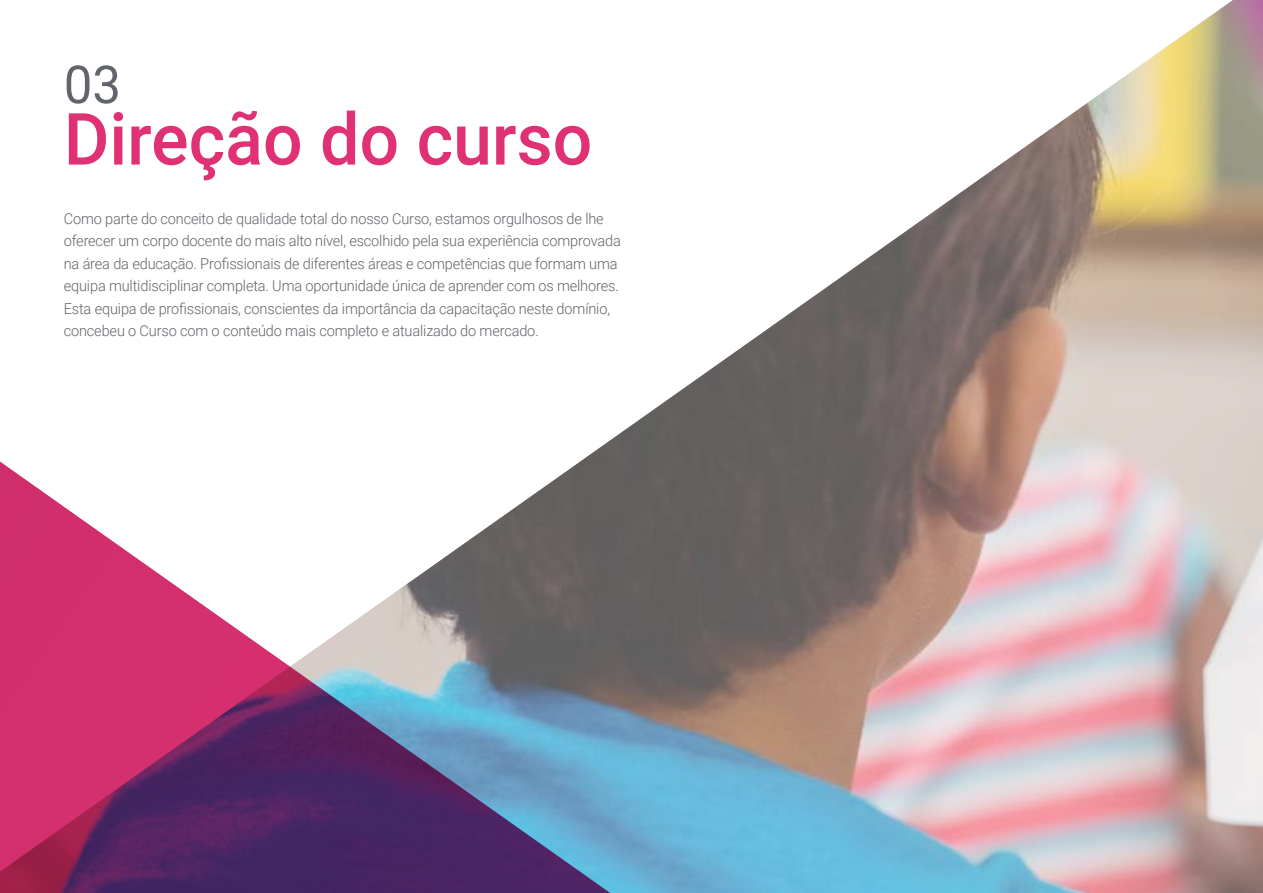
<style>
.page{position:relative;width:1263px;height:893px;background:#fff}
.page>*{position:absolute;margin:0;border:0;box-sizing:border-box;transform-origin:0 0}
.t1{font:500 72px "Roboto";color:#df3174}
.t2{font:52.5px "Roboto";color:#61646a}
.t3{font:300 15px/22.5px "Roboto";letter-spacing:-.01em;color:#61646a}
</style>
<div class="page">
<img style="left:602px;top:0;width:661px;height:893px">
<svg style="left:0;top:446px;width:640px;height:447px"></svg>
<h2 class="t2" style="left:64px;top:48px;width:59px">03</h2>
<h1 class="t1" style="left:64px;top:89px;width:530px">Direção do curso</h1>
<p class="t3" style="left:64px;top:207px;width:558px">Como parte do conceito de qualidade total do nosso Curso, estamos orgulhosos de lhe oferecer um corpo docente do mais alto nível, escolhido pela sua experiência comprovada na área da educação. Profissionais de diferentes áreas e competências que formam uma equipa multidisciplinar completa. Uma oportunidade única de aprender com os melhores.<br>Esta equipa de profissionais, conscientes da importância da capacitação neste domínio, concebeu o Curso com o conteúdo mais completo e atualizado do mercado.</p>
</div>
